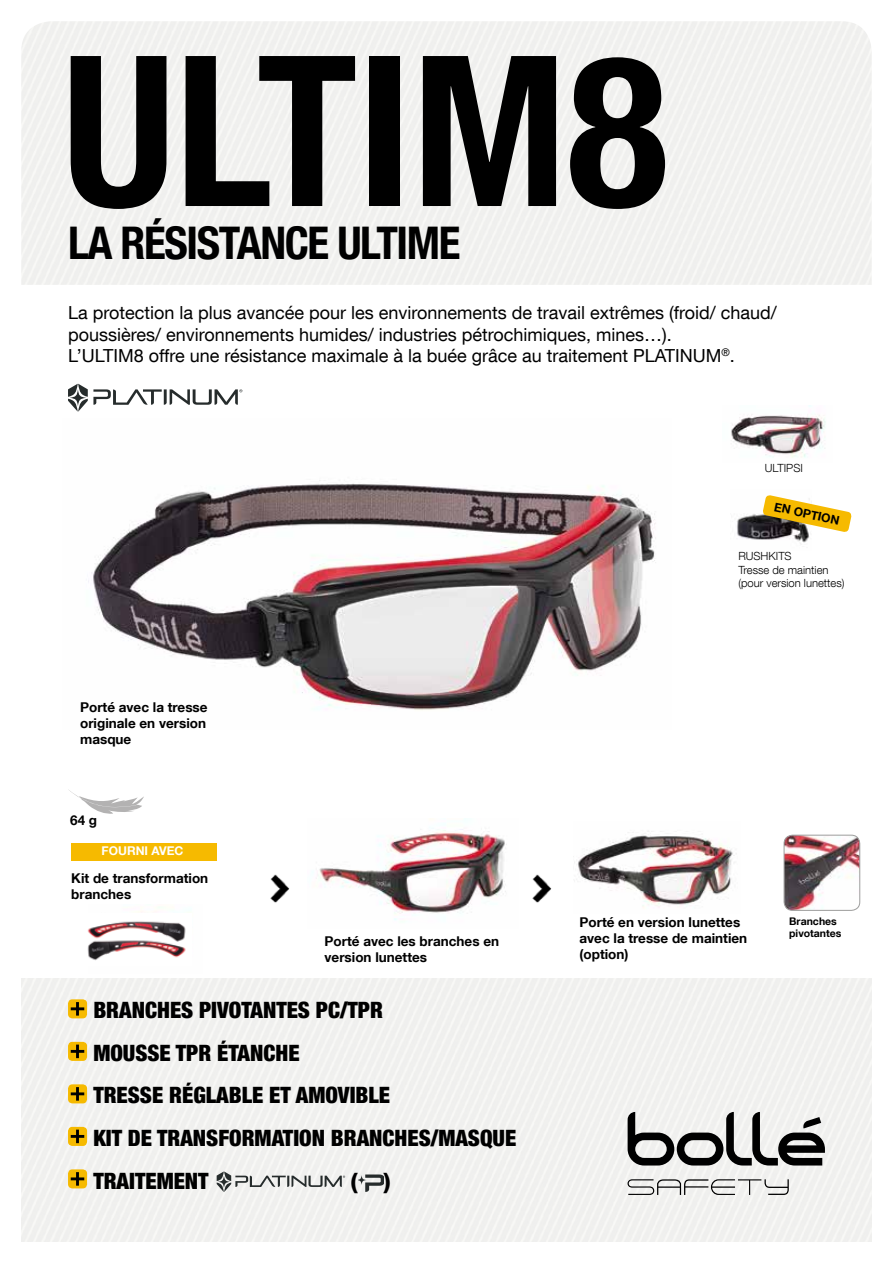
<style>
.page{position:relative;width:893px;height:1263px;background:#fff}
.page>*{position:absolute;margin:0;border:0;box-sizing:border-box;transform-origin:0 0}
.t1{font:700 condensed 210px "Helvetica Neue LT Com";color:#000}
.t2{font:700 condensed 45px "Helvetica Neue LT Com";letter-spacing:-.03em;color:#000}
.t3{font:900 condensed 22.5px/42.5px "Helvetica Neue LT Com";color:#000}
.t4{font:18px/21.6px "Helvetica Neue LT Com";color:#000}
.t5{font:700 13.5px/16.2px "Helvetica Neue LT Com";color:#000}
.t6{font:700 12px "Helvetica Neue LT Com";color:#fff}
.t7{font:700 12px "Helvetica Neue LT Com";color:#000}
.t8{font:300 11.25px/13.5px "Helvetica Neue LT Com";color:#000}
.t9{font:700 10.5px/12.6px "Helvetica Neue LT Com";color:#000}
</style>
<div class="page">
<img style="left:88px;top:480px;width:568px;height:230px">
<img style="left:574px;top:831px;width:163px;height:77px">
<div style="left:21px;top:978px;width:851px;height:264px;background:#f0f0ee"></div>
<svg style="left:68px;top:789px;width:76px;height:25px"></svg>
<svg style="left:628px;top:1112px;width:197px;height:53px"></svg>
<svg style="left:627px;top:1179px;width:162px;height:16px"></svg>
<div style="left:71px;top:842px;width:146px;height:18px;background:#f6ba00"></div>
<svg style="left:68px;top:384px;width:174px;height:28px"></svg>
<img style="left:731px;top:405px;width:95px;height:53px">
<img style="left:312px;top:818px;width:195px;height:102px">
<img style="left:784px;top:835px;width:76px;height:75px">
<div style="left:784px;top:835px;width:76px;height:75px;border:1px solid #9d9d9c;border-radius:9px"></div>
<img style="left:87px;top:921px;width:99px;height:40px">
<img style="left:270px;top:874px;width:20px;height:29px">
<img style="left:532px;top:874px;width:20px;height:29px">
<img style="left:737px;top:514px;width:73px;height:30px">
<div style="left:68px;top:999px;width:19px;height:19px;background:#f6ba00;border-radius:4px"></div>
<svg style="left:71px;top:1002px;width:13px;height:13px"></svg>
<div style="left:68px;top:1042px;width:19px;height:19px;background:#f6ba00;border-radius:4px"></div>
<svg style="left:71px;top:1044px;width:13px;height:14px"></svg>
<div style="left:68px;top:1084px;width:19px;height:19px;background:#f6ba00;border-radius:4px"></div>
<svg style="left:71px;top:1087px;width:13px;height:13px"></svg>
<div style="left:68px;top:1127px;width:19px;height:19px;background:#f6ba00;border-radius:4px"></div>
<svg style="left:71px;top:1129px;width:13px;height:14px"></svg>
<div style="left:68px;top:1169px;width:19px;height:19px;background:#f6ba00;border-radius:4px"></div>
<svg style="left:71px;top:1172px;width:13px;height:14px"></svg>
<svg style="left:217px;top:1171px;width:128px;height:21px"></svg>
<svg style="left:358px;top:1174px;width:25px;height:18px"></svg>
<svg style="left:762px;top:495px;width:90px;height:38px"></svg>
<h1 class="t1" style="left:62px;top:6px;width:607px">ULTIM8</h1>
<h2 class="t2" style="left:68px;top:216px;width:394px">LA RÉSISTANCE ULTIME</h2>
<p class="t4" style="left:68px;top:301px;width:710px">La protection la plus avancée pour les environnements de travail extrêmes (froid/ chaud/ poussières/ environnements humides/ industries pétrochimiques, mines…).<br>L’ULTIM8 offre une résistance maximale à la buée grâce au traitement PLATINUM<sup>®</sup>.</p>
<p class="t8" style="left:765px;top:461px;width:40px">ULTIPSI</p>
<p class="t7" style="left:776px;top:499px;width:68px;rotate:12deg">EN OPTION</p>
<p class="t5" style="left:80px;top:699px;width:129px;text-align:justify">Porté avec la tresse originale en version masque</p>
<p class="t5" style="left:70px;top:812px;width:29px">64 g</p>
<p class="t6" style="left:102px;top:843px;width:83px">FOURNI AVEC</p>
<p class="t5" style="left:71px;top:869px;width:138px">Kit de transformation branches</p>
<p class="t5" style="left:325px;top:932px;width:176px">Porté avec les branches en version lunettes</p>
<p class="t3" style="left:93px;top:989px;width:424px">BRANCHES PIVOTANTES PC/TPR<br>MOUSSE TPR ÉTANCHE<br>TRESSE RÉGLABLE ET AMOVIBLE<br>KIT DE TRANSFORMATION BRANCHES/MASQUE<br>TRAITEMENT</p>
<p class="t3" style="left:351px;top:1159px;width:41px">( )</p>
<p class="t8" style="left:738px;top:549px;width:108px">RUSHKITS<br>Tresse de maintien (pour version lunettes)</p>
<p class="t5" style="left:579px;top:913px;width:169px">Porté en version lunettes avec la tresse de maintien (option)</p>
<p class="t9" style="left:789px;top:914px;width:54px">Branches pivotantes</p>
</div>
